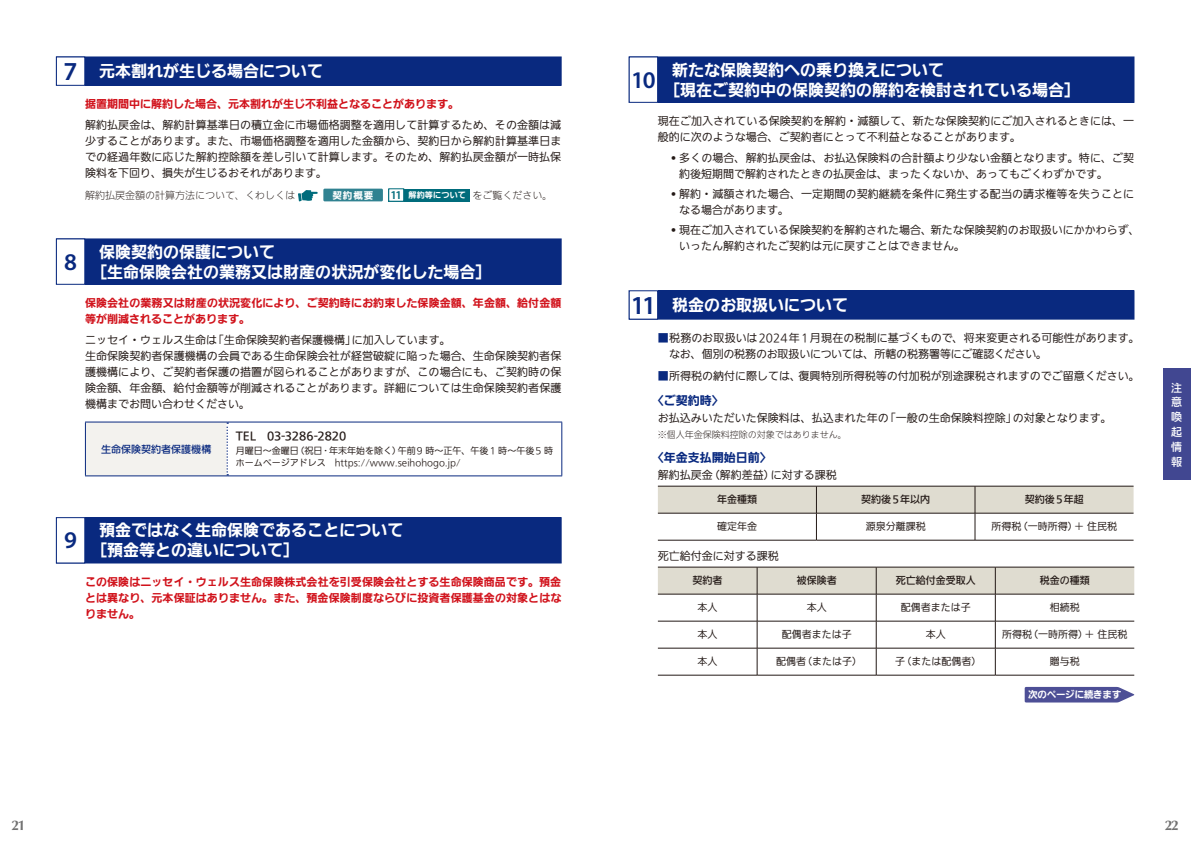
<style>
.page{position:relative;width:1191px;height:842px;background:#fff}
.page>*{position:absolute;margin:0;border:0;box-sizing:border-box;transform-origin:0 0}
.t1{font:700 16px/20px "Iwa UD Go Dsp Pro";color:#fff}
.t2{font:700 14px "Optima LT Pro";color:#727272}
.t3{font:700 12px "Iwa UD Go Dsp Pro";color:#09297f}
.t4{font:100 11px/16px "Iwa UD Go Hon Pro";color:#231916}
.t5{font:700 11px/16px "Iwa UD Go Dsp Pro";letter-spacing:.005em;color:#d1131c}
.t6{font:500 11px "Iwa UD Go Hon Pro";letter-spacing:-.005em;color:#231916}
.t7{font:500 11px/14.8px "Iwa UD Go Dsp Pro";color:#fff;text-align:justify}
.t8{font:100 10px "Iwa UD Go Hon Pro";color:#231916}
.t9{font:300 10px "Iwa UD Go Hon Pro";color:#231916}
.t10{font:500 10px "Iwa UD Go Hon Pro";color:#231916}
.t11{font:500 10px "Iwa UD Go Hon Pro";color:#09297f}
.t12{font:700 9.5px "Iwa UD Go Dsp Pro";letter-spacing:-.015em;color:#fff}
.t13{font:100 9px/12px "Iwa UD Go Hon Pro";color:#231916}
.t14{font:300 9px "Iwa UD Go Hon Pro";color:#231916}
.s1{font-family:"Myriad Pro";font-weight:600;font-size:26px;color:#09297f}
.s2{font-family:"Myriad Pro";font-weight:600;font-size:12px;color:#006c7c}
.s3{font-family:"Iwa UD Go Dsp Pro";font-weight:700;font-size:8px;color:#fff}
.s4{font-family:"Iwa UD Go Dsp Pro";font-weight:700;color:#09297f}
</style>
<div class="page">
<div style="left:1162px;top:369px;width:29px;height:111px;background:#414791"></div>
<div style="left:56px;top:57px;width:505px;height:28px;background:#09297f"></div>
<div style="left:56px;top:57px;width:505px;height:29px;border:1px solid #09297f"></div>
<div style="left:56px;top:57px;width:29px;height:28px;background:#fff"></div>
<div style="left:56px;top:57px;width:29px;height:29px;border:1px solid #09297f"></div>
<svg style="left:298px;top:190px;width:20px;height:11px"></svg>
<div style="left:323px;top:189px;width:60px;height:12px;background:#308291"></div>
<div style="left:388px;top:189px;width:82px;height:12px;background:#006c7c"></div>
<svg style="left:388px;top:188px;width:16px;height:14px"></svg>
<div style="left:56px;top:239px;width:505px;height:45px;background:#09297f"></div>
<div style="left:56px;top:239px;width:505px;height:46px;border:1px solid #09297f"></div>
<div style="left:56px;top:239px;width:29px;height:45px;background:#fff"></div>
<div style="left:56px;top:239px;width:29px;height:46px;border:1px solid #09297f"></div>
<div style="left:85px;top:422px;width:142px;height:54px;background:#f3f2ee"></div>
<hr style="left:85px;top:422px;width:142px;height:1px;background:#09297f">
<hr style="left:85px;top:422px;width:1px;height:53px;background:#09297f">
<hr style="left:227px;top:422px;width:335px;height:1px;background:#09297f">
<hr style="left:561px;top:422px;width:1px;height:53px;background:#09297f">
<hr style="left:85px;top:475px;width:142px;height:1px;background:#09297f">
<hr style="left:227px;top:475px;width:335px;height:1px;background:#09297f">
<svg style="left:226px;top:422px;width:2px;height:53px"></svg>
<div style="left:56px;top:518px;width:505px;height:45px;background:#09297f"></div>
<div style="left:56px;top:517px;width:505px;height:46px;border:1px solid #09297f"></div>
<div style="left:56px;top:518px;width:29px;height:45px;background:#fff"></div>
<div style="left:56px;top:517px;width:29px;height:46px;border:1px solid #09297f"></div>
<div style="left:629px;top:57px;width:505px;height:45px;background:#09297f"></div>
<div style="left:629px;top:57px;width:505px;height:46px;border:1px solid #09297f"></div>
<div style="left:629px;top:57px;width:28px;height:45px;background:#fff"></div>
<div style="left:629px;top:57px;width:29px;height:46px;border:1px solid #09297f"></div>
<div style="left:629px;top:291px;width:505px;height:28px;background:#09297f"></div>
<div style="left:629px;top:290px;width:505px;height:29px;border:1px solid #09297f"></div>
<div style="left:629px;top:291px;width:28px;height:28px;background:#fff"></div>
<hr style="left:658px;top:540px;width:158px;height:1px;background:#231916">
<hr style="left:816px;top:540px;width:159px;height:1px;background:#231916">
<hr style="left:975px;top:540px;width:158px;height:1px;background:#231916">
<svg style="left:658px;top:486px;width:475px;height:54px"></svg>
<hr style="left:975px;top:513px;width:158px;height:1px;background:#231916">
<hr style="left:757px;top:675px;width:119px;height:1px;background:#231916">
<hr style="left:876px;top:675px;width:119px;height:1px;background:#231916">
<hr style="left:995px;top:675px;width:139px;height:1px;background:#231916">
<hr style="left:658px;top:675px;width:99px;height:1px;background:#231916">
<svg style="left:658px;top:567px;width:476px;height:108px"></svg>
<hr style="left:995px;top:594px;width:139px;height:1px;background:#231916">
<svg style="left:1024px;top:687px;width:110px;height:15px"></svg>
<h1 class="t1" style="left:64px;top:62px;width:261px"><span class="s1">7</span> 元本割れが生じる場合について</h1>
<p class="t5" style="left:85px;top:96px;width:376px">据置期間中に解約した場合、元本割れが生じ不利益となることがあります。</p>
<p class="t4" style="left:85px;top:117px;width:478px;text-align:justify">解約払戻金は、解約計算基準日の積立金に市場価格調整を適用して計算するため、その金額は減少することがあります。また、市場価格調整を適用した金額から、契約日から解約計算基準日までの経過年数に応じた解約控除額を差し引いて計算します。そのため、解約払戻金額が一時払保険料を下回り、損失が生じるおそれがあります。</p>
<p class="t9" style="left:85px;top:188px;width:212px">解約払戻金額の計算方法について、くわしくは</p>
<p class="t12" style="left:332px;top:188px;width:42px">契約概要</p>
<p class="t9" style="left:390px;top:188px;width:164px"><span class="s2">11</span> <span class="s3">解約等について</span> をご覧ください。</p>
<h1 class="t1" style="left:64px;top:242px;width:429px;text-indent:35px">保険契約の保護について<br><sup>8</sup> ［生命保険会社の業務又は財産の状況が変化した場合］</h1>
<p class="t5" style="left:85px;top:295px;width:478px">保険会社の業務又は財産の状況変化により、ご契約時にお約束した保険金額、年金額、給付金額等が削減されることがあります。</p>
<p class="t4" style="left:85px;top:332px;width:478px">ニッセイ・ウェルス生命は「生命保険契約者保護機構」に加入しています。<br>生命保険契約者保護機構の会員である生命保険会社が経営破綻に陥った場合、生命保険契約者保護機構により、ご契約者保護の措置が図られることがありますが、この場合にも、ご契約時の保険金額、年金額、給付金額等が削減されることがあります。詳細については生命保険契約者保護機構までお問い合わせください。</p>
<p class="t11" style="left:101px;top:442px;width:111px">生命保険契約者保護機構</p>
<p class="t6" style="left:236px;top:428px;width:112px">TEL　03-3286-2820</p>
<p class="t13" style="left:236px;top:445px;width:319px">月曜日～金曜日（祝日･年末年始を除く）午前9 時～正午、午後1 時～午後5 時ホームページアドレス　https://www.seihohogo.jp/</p>
<h1 class="t1" style="left:64px;top:521px;width:341px;text-indent:35px">預金ではなく生命保険であることについて<br><sup>9</sup> ［預金等との違いについて］</h1>
<p class="t5" style="left:85px;top:574px;width:478px;text-align:justify">この保険はニッセイ・ウェルス生命保険株式会社を引受保険会社とする生命保険商品です。預金とは異なり、元本保証はありません。また、預金保険制度ならびに投資者保護基金の対象とはなりません。</p>
<h1 class="t1" style="left:631px;top:60px;width:450px;text-indent:41px">新たな保険契約への乗り換えについて<br><sup>10</sup> ［現在ご契約中の保険契約の解約を検討されている場合］</h1>
<p class="t4" style="left:658px;top:114px;width:478px">現在ご加入されている保険契約を解約・減額して、新たな保険契約にご加入されるときには、一般的に次のような場合、ご契約者にとって不利益となることがあります。</p>
<p class="t4" style="left:679px;top:150px;width:456px;text-indent:-10px">• 多くの場合、解約払戻金は、お払込保険料の合計額より少ない金額となります。特に、ご契約後短期間で解約されたときの払戻金は、まったくないか、あってもごくわずかです。</p>
<p class="t4" style="left:679px;top:186px;width:456px;text-indent:-10px">• 解約・減額された場合、一定期間の契約継続を条件に発生する配当の請求権等を失うことになる場合があります。</p>
<p class="t4" style="left:679px;top:223px;width:462px;text-indent:-10px">• 現在ご加入されている保険契約を解約された場合、新たな保険契約のお取扱いにかかわらず、いったん解約されたご契約は元に戻すことはできません。</p>
<h1 class="t1" style="left:631px;top:295px;width:219px"><span class="s1">11</span> 税金のお取扱いについて</h1>
<p class="t4" style="left:669px;top:331px;width:472px;text-indent:-11px"><span class="s4">■</span> 税務のお取扱いは2024年1月現在の税制に基づくもので、将来変更される可能性があります。なお、個別の税務のお取扱いについては、所轄の税務署等にご確認ください。</p>
<p class="t4" style="left:658px;top:368px;width:483px"><span class="s4">■</span> 所得税の納付に際しては、復興特別所得税等の付加税が別途課税されますのでご留意ください。</p>
<p class="t3" style="left:652px;top:392px;width:73px">〈ご契約時〉</p>
<p class="t4" style="left:658px;top:411px;width:455px">お払込みいただいた保険料は、払込まれた年の「一般の生命保険料控除」の対象となります。</p>
<p class="t14" style="left:658px;top:428px;width:190px">※ 個人年金保険料控除の対象ではありません。</p>
<p class="t3" style="left:652px;top:448px;width:121px">〈年金支払開始日前〉</p>
<p class="t4" style="left:658px;top:467px;width:180px">解約払戻金（解約差益）に対する課税</p>
<p class="t10" style="left:717px;top:492px;width:41px">年金種類</p>
<p class="t10" style="left:861px;top:492px;width:71px">契約後5年以内</p>
<p class="t10" style="left:1024px;top:492px;width:61px">契約後5年超</p>
<p class="t8" style="left:717px;top:520px;width:41px">確定年金</p>
<p class="t8" style="left:865px;top:520px;width:61px">源泉分離課税</p>
<p class="t8" style="left:991px;top:520px;width:127px">所得税（一時所得）＋ 住民税</p>
<p class="t4" style="left:658px;top:548px;width:122px">死亡給付金に対する課税</p>
<p class="t10" style="left:692px;top:573px;width:31px">契約者</p>
<p class="t10" style="left:796px;top:573px;width:41px">被保険者</p>
<p class="t10" style="left:895px;top:573px;width:81px">死亡給付金受取人</p>
<p class="t10" style="left:1039px;top:573px;width:51px">税金の種類</p>
<p class="t8" style="left:697px;top:601px;width:21px">本人</p>
<p class="t8" style="left:806px;top:601px;width:21px">本人</p>
<p class="t8" style="left:900px;top:601px;width:71px">配偶者または子</p>
<p class="t8" style="left:1049px;top:601px;width:31px">相続税</p>
<p class="t8" style="left:697px;top:628px;width:21px">本人</p>
<p class="t8" style="left:781px;top:628px;width:71px">配偶者または子</p>
<p class="t8" style="left:925px;top:628px;width:21px">本人</p>
<p class="t8" style="left:1002px;top:628px;width:127px">所得税（一時所得）＋ 住民税</p>
<p class="t8" style="left:697px;top:655px;width:21px">本人</p>
<p class="t8" style="left:776px;top:655px;width:88px">配偶者（または子）</p>
<p class="t8" style="left:895px;top:655px;width:88px">子（または配偶者）</p>
<p class="t8" style="left:1049px;top:655px;width:31px">贈与税</p>
<p class="t12" style="left:1028px;top:688px;width:95px">次のページに続きます</p>
<p class="t7" style="left:1171px;top:380px;width:12px">注意喚起情報</p>
<p class="t2" style="left:11px;top:816px;width:16px">21</p>
<p class="t2" style="left:1164px;top:816px;width:16px">22</p>
</div>
